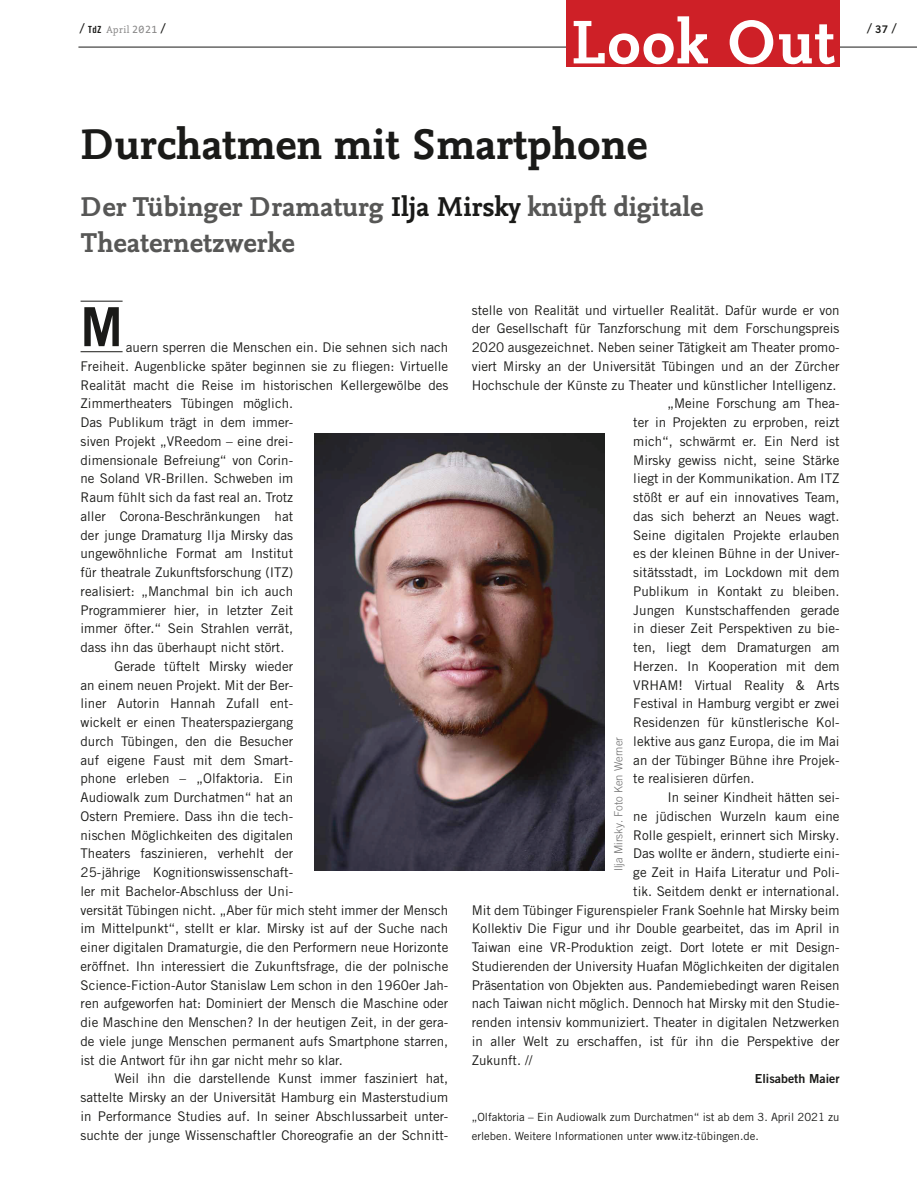
<style>
.page{position:relative;width:918px;height:1188px;background:#fff}
.page>*{position:absolute;margin:0;border:0;box-sizing:border-box;transform-origin:0 0}
.t1{font:700 64.5px "Nexus Mix";letter-spacing:.01em;color:#fff}
.t2{font:700 54px "Trade Gothic LT Pro";color:#1a1a18}
.t3{font:700 45px "Nexus Mix";color:#1a1a18}
.t4{font:700 28.5px/36px "Nexus Mix";color:#575756}
.t5{font:13.35px "Trade Gothic LT Pro";color:#1a1a18}
.t6{font:12.9px "Consolas";color:#1a1a18}
.t7{font:12.45px "Trade Gothic LT Pro Bd 2";color:#1a1a18}
.t8{font:11.25px/18.8px "Trade Gothic LT Pro";color:#1a1a18}
.t9{font:300 11.25px "Trade Gothic LT Pro";color:#6f6f6f}
.t10{font:10.5px "Nexus Mix";letter-spacing:.05em;color:#888787}
.s1{font-family:"Consolas";font-size:12.9px;color:#1a1a18}
.s2{font-family:"Trade Gothic LT Pro Bd Cn 20";font-size:9.9px;color:#1a1a18}
.s3{font-family:"Consolas";font-size:11.1px}
.s4{font-family:"Trade Gothic LT Pro Bd 2";font-size:10.5px}
.s5{color:#1a1a18}
</style>
<div class="page">
<hr style="left:78px;top:47px;width:838px;height:1px;background:#1a1a18">
<div style="left:566px;top:0;width:274px;height:67px;background:#ce2027"></div>
<hr style="left:81px;top:351px;width:42px;height:1px;background:#1a1a18">
<hr style="left:81px;top:301px;width:42px;height:1px;background:#1a1a18">
<img style="left:315px;top:433px;width:290px;height:438px">
<p class="t10" style="left:79px;top:26px;width:90px"><span class="s1">/</span> <span class="s2">TdZ</span> April <span class="s3">2021</span> <span class="s1">/</span></p>
<h1 class="t1" style="left:570px;top:13px;width:266px">Look Out</h1>
<p class="t6" style="left:866px;top:23px;width:33px">/<span class="s4">37</span>/</p>
<h3 class="t3" style="left:81px;top:124px;width:569px">Durchatmen mit Smartphone</h3>
<h3 class="t4" style="left:81px;top:190px;width:625px">Der Tübinger Dramaturg <span class="s5">Ilja Mirsky</span> knüpft digitale<br>Theaternetzwerke</h3>
<h2 class="t2" style="left:81px;top:296px;width:44px">M</h2>
<p class="t5" style="left:126px;top:343px;width:324px">auern sperren die Menschen ein. Die sehnen sich nach</p>
<p class="t5" style="left:81px;top:361px;width:369px">Freiheit. Augenblicke später beginnen sie zu fliegen: Virtuelle</p>
<p class="t5" style="left:81px;top:380px;width:369px">Realität macht die Reise im historischen Kellergewölbe des</p>
<p class="t5" style="left:81px;top:399px;width:214px">Zimmertheaters Tübingen möglich.</p>
<p class="t5" style="left:81px;top:418px;width:214px">Das Publikum trägt in dem immer-</p>
<p class="t5" style="left:81px;top:436px;width:214px">siven Projekt „VReedom – eine drei-</p>
<p class="t5" style="left:81px;top:455px;width:214px">dimensionale Befreiung“ von Corin-</p>
<p class="t5" style="left:81px;top:474px;width:214px">ne Soland VR-Brillen. Schweben im</p>
<p class="t5" style="left:81px;top:493px;width:214px">Raum fühlt sich da fast real an. Trotz</p>
<p class="t5" style="left:81px;top:511px;width:214px">aller Corona-Beschränkungen hat</p>
<p class="t5" style="left:81px;top:530px;width:214px">der junge Dramaturg Ilja Mirsky das</p>
<p class="t5" style="left:81px;top:549px;width:214px">ungewöhnliche Format am Institut</p>
<p class="t5" style="left:81px;top:568px;width:214px">für theatrale Zukunftsforschung (ITZ)</p>
<p class="t5" style="left:81px;top:586px;width:214px">realisiert: „Manchmal bin ich auch</p>
<p class="t5" style="left:81px;top:605px;width:214px">Programmierer hier, in letzter Zeit</p>
<p class="t5" style="left:81px;top:624px;width:214px">immer öfter.“ Sein Strahlen verrät,</p>
<p class="t5" style="left:81px;top:643px;width:205px">dass ihn das überhaupt nicht stört.</p>
<p class="t5" style="left:115px;top:661px;width:180px">Gerade tüftelt Mirsky wieder</p>
<p class="t5" style="left:81px;top:680px;width:214px">an einem neuen Projekt. Mit der Ber-</p>
<p class="t5" style="left:81px;top:699px;width:214px">liner Autorin Hannah Zufall ent-</p>
<p class="t5" style="left:81px;top:718px;width:214px">wickelt er einen Theaterspaziergang</p>
<p class="t5" style="left:81px;top:736px;width:214px">durch Tübingen, den die Besucher</p>
<p class="t5" style="left:81px;top:755px;width:214px">auf eigene Faust mit dem Smart-</p>
<p class="t5" style="left:81px;top:774px;width:214px">phone erleben – „Olfaktoria. Ein</p>
<p class="t5" style="left:81px;top:793px;width:214px">Audiowalk zum Durchatmen“ hat an</p>
<p class="t5" style="left:81px;top:811px;width:214px">Ostern Premiere. Dass ihn die tech-</p>
<p class="t5" style="left:81px;top:830px;width:214px">nischen Möglichkeiten des digitalen</p>
<p class="t5" style="left:81px;top:849px;width:214px">Theaters faszinieren, verhehlt der</p>
<p class="t5" style="left:81px;top:868px;width:214px">25-jährige Kognitionswissenschaft-</p>
<p class="t5" style="left:81px;top:886px;width:214px">ler mit Bachelor-Abschluss der Uni-</p>
<p class="t5" style="left:81px;top:905px;width:369px">versität Tübingen nicht. „Aber für mich steht immer der Mensch</p>
<p class="t5" style="left:81px;top:924px;width:369px">im Mittelpunkt“, stellt er klar. Mirsky ist auf der Suche nach</p>
<p class="t5" style="left:81px;top:943px;width:369px">einer digitalen Dramaturgie, die den Performern neue Horizonte</p>
<p class="t5" style="left:81px;top:961px;width:369px">eröffnet. Ihn interessiert die Zukunftsfrage, die der polnische</p>
<p class="t5" style="left:81px;top:980px;width:369px">Science-Fiction-Autor Stanislaw Lem schon in den 1960er Jah-</p>
<p class="t5" style="left:81px;top:999px;width:369px">ren aufgeworfen hat: Dominiert der Mensch die Maschine oder</p>
<p class="t5" style="left:81px;top:1018px;width:369px">die Maschine den Menschen? In der heutigen Zeit, in der gera-</p>
<p class="t5" style="left:81px;top:1036px;width:369px">de viele junge Menschen permanent aufs Smartphone starren,</p>
<p class="t5" style="left:81px;top:1055px;width:264px">ist die Antwort für ihn gar nicht mehr so klar.</p>
<p class="t5" style="left:115px;top:1074px;width:335px">Weil ihn die darstellende Kunst immer fasziniert hat,</p>
<p class="t5" style="left:81px;top:1093px;width:369px">sattelte Mirsky an der Universität Hamburg ein Masterstudium</p>
<p class="t5" style="left:81px;top:1111px;width:369px">in Performance Studies auf. In seiner Abschlussarbeit unter-</p>
<p class="t5" style="left:81px;top:1130px;width:369px">suchte der junge Wissenschaftler Choreografie an der Schnitt-</p>
<p class="t5" style="left:472px;top:305px;width:369px">stelle von Realität und virtueller Realität. Dafür wurde er von</p>
<p class="t5" style="left:472px;top:324px;width:369px">der Gesellschaft für Tanzforschung mit dem Forschungspreis</p>
<p class="t5" style="left:472px;top:343px;width:369px">2020 ausgezeichnet. Neben seiner Tätigkeit am Theater promo-</p>
<p class="t5" style="left:472px;top:361px;width:369px">viert Mirsky an der Universität Tübingen und an der Zürcher</p>
<p class="t5" style="left:472px;top:380px;width:366px">Hochschule der Künste zu Theater und künstlicher Intelligenz.</p>
<p class="t5" style="left:667px;top:399px;width:174px">„Meine Forschung am Thea-</p>
<p class="t5" style="left:633px;top:418px;width:208px">ter in Projekten zu erproben, reizt</p>
<p class="t5" style="left:633px;top:436px;width:208px">mich“, schwärmt er. Ein Nerd ist</p>
<p class="t5" style="left:633px;top:455px;width:208px">Mirsky gewiss nicht, seine Stärke</p>
<p class="t5" style="left:633px;top:474px;width:208px">liegt in der Kommunikation. Am ITZ</p>
<p class="t5" style="left:633px;top:493px;width:208px">stößt er auf ein innovatives Team,</p>
<p class="t5" style="left:633px;top:511px;width:208px">das sich beherzt an Neues wagt.</p>
<p class="t5" style="left:633px;top:530px;width:208px">Seine digitalen Projekte erlauben</p>
<p class="t5" style="left:633px;top:549px;width:208px">es der kleinen Bühne in der Univer-</p>
<p class="t5" style="left:633px;top:568px;width:208px">sitätsstadt, im Lockdown mit dem</p>
<p class="t5" style="left:633px;top:586px;width:208px">Publikum in Kontakt zu bleiben.</p>
<p class="t5" style="left:633px;top:605px;width:208px">Jungen Kunstschaffenden gerade</p>
<p class="t5" style="left:633px;top:624px;width:208px">in dieser Zeit Perspektiven zu bie-</p>
<p class="t5" style="left:633px;top:643px;width:208px">ten, liegt dem Dramaturgen am</p>
<p class="t5" style="left:633px;top:661px;width:208px">Herzen. In Kooperation mit dem</p>
<p class="t5" style="left:633px;top:680px;width:208px">VRHAM! Virtual Reality &amp; Arts</p>
<p class="t5" style="left:633px;top:699px;width:208px">Festival in Hamburg vergibt er zwei</p>
<p class="t5" style="left:633px;top:718px;width:208px">Residenzen für künstlerische Kol-</p>
<p class="t5" style="left:633px;top:736px;width:208px">lektive aus ganz Europa, die im Mai</p>
<p class="t5" style="left:633px;top:755px;width:208px">an der Tübinger Bühne ihre Projek-</p>
<p class="t5" style="left:633px;top:774px;width:123px">te realisieren dürfen.</p>
<p class="t5" style="left:667px;top:793px;width:174px">In seiner Kindheit hätten sei-</p>
<p class="t5" style="left:633px;top:811px;width:208px">ne jüdischen Wurzeln kaum eine</p>
<p class="t5" style="left:633px;top:830px;width:208px">Rolle gespielt, erinnert sich Mirsky.</p>
<p class="t5" style="left:633px;top:849px;width:208px">Das wollte er ändern, studierte eini-</p>
<p class="t5" style="left:633px;top:868px;width:208px">ge Zeit in Haifa Literatur und Poli-</p>
<p class="t5" style="left:633px;top:886px;width:208px">tik. Seitdem denkt er international.</p>
<p class="t5" style="left:472px;top:905px;width:369px">Mit dem Tübinger Figurenspieler Frank Soehnle hat Mirsky beim</p>
<p class="t5" style="left:472px;top:924px;width:369px">Kollektiv Die Figur und ihr Double gearbeitet, das im April in</p>
<p class="t5" style="left:472px;top:943px;width:369px">Taiwan eine VR-Produktion zeigt. Dort lotete er mit Design-</p>
<p class="t5" style="left:472px;top:961px;width:369px">Studierenden der University Huafan Möglichkeiten der digitalen</p>
<p class="t5" style="left:472px;top:980px;width:369px">Präsentation von Objekten aus. Pandemiebedingt waren Reisen</p>
<p class="t5" style="left:472px;top:999px;width:369px">nach Taiwan nicht möglich. Dennoch hat Mirsky mit den Studie-</p>
<p class="t5" style="left:472px;top:1018px;width:369px">renden intensiv kommuniziert. Theater in digitalen Netzwerken</p>
<p class="t5" style="left:472px;top:1036px;width:369px">in aller Welt zu erschaffen, ist für ihn die Perspektive der</p>
<p class="t5" style="left:472px;top:1055px;width:62px">Zukunft. //</p>
<p class="t7" style="left:755px;top:1072px;width:86px">Elisabeth Maier</p>
<p class="t8" style="left:472px;top:1109px;width:369px">„Olfaktoria – Ein Audiowalk zum Durchatmen“ ist ab dem 3. April 2021 zu erleben. Weitere Informationen unter www.itz-tübingen.de.</p>
<p class="t9" style="left:612px;top:871px;width:136px;rotate:-90deg">Ilja Mirsky. Foto Ken Werner</p>
</div>
